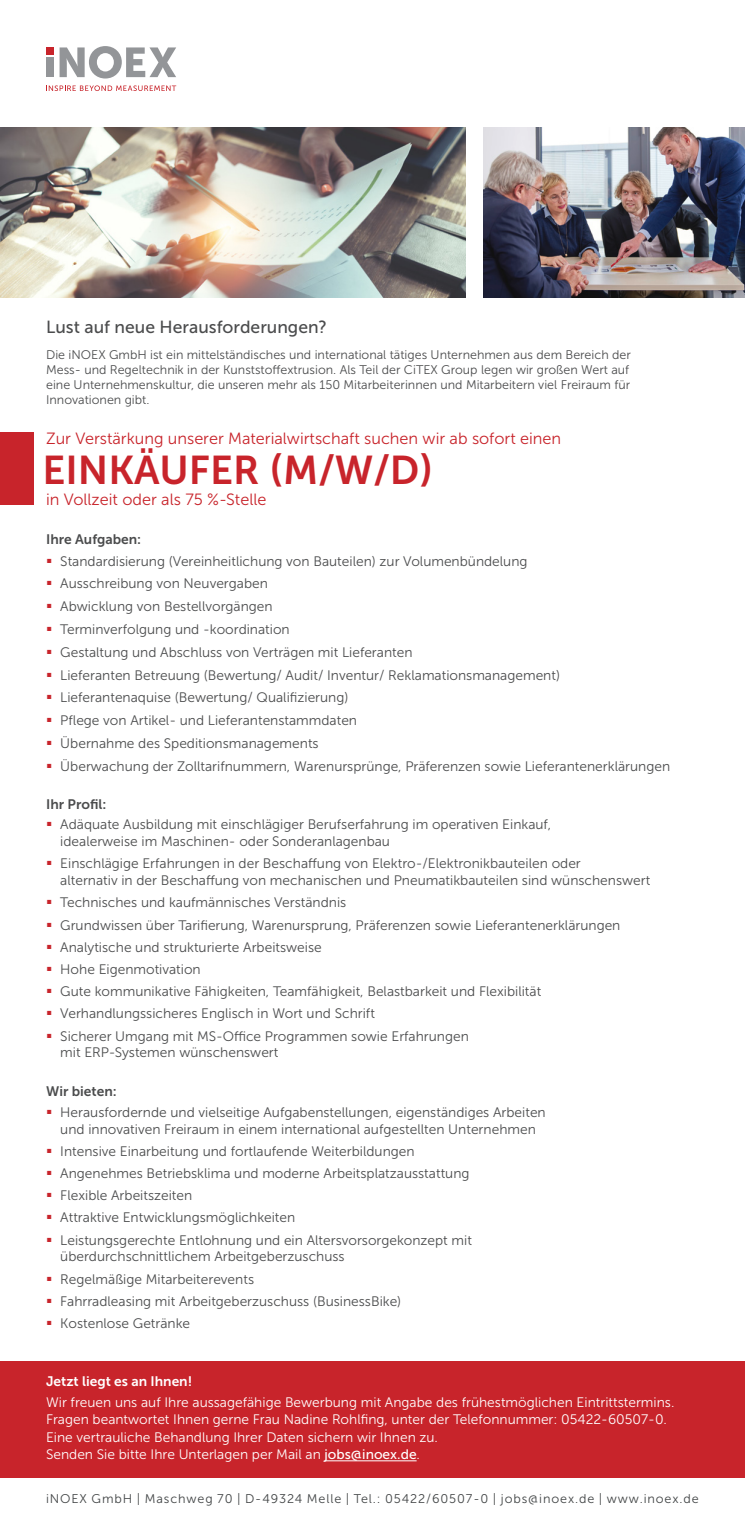
<style>
.page{position:relative;width:745px;height:1524px;background:#fff}
.page>*{position:absolute;margin:0;border:0;box-sizing:border-box;transform-origin:0 0}
.t1{font:40px "Museo Sans 700";color:#c8242b}
.t2{font:17.5px "Museo Sans 500";color:#4b4c4d}
.t3{font:16.25px "Museo Sans 300";color:#c8242b}
.t4{font:13.75px/22.2px "Museo Sans 300";color:#4b4c4d}
.t5{font:13.75px/17.5px "Museo Sans 300";color:#fff}
.t6{font:13.75px "Museo Sans 700";color:#4b4c4d}
.t7{font:13.75px "Museo Sans 700";color:#fff}
.t8{font:12.62px "Museo Sans 300";letter-spacing:.07em;color:#414445}
.t9{font:12.5px/15px "Museo Sans 300";color:#4b4c4d}
.s1{font-family:"Museo Sans 500"}
</style>
<div class="page">
<div style="left:0;top:432px;width:33px;height:73px;background:#c8242b"></div>
<img style="left:0;top:128px;width:465px;height:170px">
<img style="left:483px;top:128px;width:261px;height:170px">
<div style="left:0;top:1361px;width:744px;height:117px;background:#c8242b"></div>
<hr style="left:324px;top:1460px;width:92px;height:1px;background:#fff">
<div style="left:46px;top:58px;width:7px;height:19px;background:#939598"></div>
<div style="left:46px;top:47px;width:7px;height:7px;background:#c8242b"></div>
<svg style="left:59px;top:46px;width:117px;height:33px"></svg>
<svg style="left:46px;top:85px;width:130px;height:6px"></svg>
<p class="t2" style="left:46px;top:317px;width:282px">Lust auf neue Herausforderungen?</p>
<p class="t9" style="left:46px;top:347px;width:586px">Die iNOEX GmbH ist ein mittelständisches und international tätiges Unternehmen aus dem Bereich der Mess- und Regeltechnik in der Kunststoffextrusion. Als Teil der CiTEX Group legen wir großen Wert auf eine Unternehmenskultur, die unseren mehr als 150 Mitarbeiterinnen und Mitarbeitern viel Freiraum für Innovationen gibt.</p>
<p class="t3" style="left:46px;top:429px;width:516px">Zur Verstärkung unserer Materialwirtschaft suchen wir ab sofort einen</p>
<h1 class="t1" style="left:43px;top:448px;width:392px">EINKÄUFER (M/W/D)</h1>
<p class="t3" style="left:46px;top:491px;width:222px">in Vollzeit oder als 75 %-Stelle</p>
<p class="t6" style="left:46px;top:532px;width:96px">Ihre Aufgaben:</p>
<p class="t4" style="left:60px;top:549px;width:611px;line-height:22.8px">Standardisierung (Vereinheitlichung von Bauteilen) zur Volumenbündelung<br>Ausschreibung von Neuvergaben<br>Abwicklung von Bestellvorgängen<br>Terminverfolgung und -koordination<br>Gestaltung und Abschluss von Verträgen mit Lieferanten<br>Lieferanten Betreuung (Bewertung/ Audit/ Inventur/ Reklamationsmanagement)<br>Lieferantenaquise (Bewertung/ Qualifizierung)<br>Pflege von Artikel- und Lieferantenstammdaten<br>Übernahme des Speditionsmanagements<br>Überwachung der Zolltarifnummern, Warenursprünge, Präferenzen sowie Lieferantenerklärungen</p>
<p class="t6" style="left:46px;top:796px;width:62px">Ihr Profil:</p>
<p class="t4" style="left:60px;top:816px;width:492px;line-height:16.9px">Adäquate Ausbildung mit einschlägiger Berufserfahrung im operativen Einkauf, idealerweise im Maschinen- oder Sonderanlagenbau</p>
<p class="t4" style="left:60px;top:855px;width:591px;line-height:16.9px">Einschlägige Erfahrungen in der Beschaffung von Elektro-/Elektronikbauteilen oder<br>alternativ in der Beschaffung von mechanischen und Pneumatikbauteilen sind wünschenswert</p>
<p class="t4" style="left:60px;top:891px;width:561px">Technisches und kaufmännisches Verständnis<br>Grundwissen über Tarifierung, Warenursprung, Präferenzen sowie Lieferantenerklärungen Analytische und strukturierte Arbeitsweise<br>Hohe Eigenmotivation<br>Gute kommunikative Fähigkeiten, Teamfähigkeit, Belastbarkeit und Flexibilität Verhandlungssicheres Englisch in Wort und Schrift<br>Sicherer Umgang mit MS-Office Programmen sowie Erfahrungen</p>
<p class="t4" style="left:60px;top:1041px;width:219px">mit ERP-Systemen wünschenswert</p>
<p class="t6" style="left:46px;top:1083px;width:72px">Wir bieten:</p>
<p class="t4" style="left:60px;top:1103px;width:486px;line-height:16.9px">Herausfordernde und vielseitige Aufgabenstellungen, eigenständiges Arbeiten und innovativen Freiraum in einem international aufgestellten Unternehmen</p>
<p class="t4" style="left:60px;top:1140px;width:413px">Intensive Einarbeitung und fortlaufende Weiterbildungen Angenehmes Betriebsklima und moderne Arbeitsplatzausstattung Flexible Arbeitszeiten<br>Attraktive Entwicklungsmöglichkeiten<br>Leistungsgerechte Entlohnung und ein Altersvorsorgekonzept mit</p>
<p class="t4" style="left:60px;top:1245px;width:342px">überdurchschnittlichem Arbeitgeberzuschuss Regelmäßige Mitarbeiterevents<br>Fahrradleasing mit Arbeitgeberzuschuss (BusinessBike)<br>Kostenlose Getränke</p>
<p class="t7" style="left:46px;top:1373px;width:148px">Jetzt liegt es an Ihnen!</p>
<p class="t5" style="left:46px;top:1393px;width:629px">Wir freuen uns auf Ihre aussagefähige Bewerbung mit Angabe des frühestmöglichen Eintrittstermins.<br>Fragen beantwortet Ihnen gerne Frau Nadine Rohlfing, unter der Telefonnummer: 05422-60507-0.<br>Eine vertrauliche Behandlung Ihrer Daten sichern wir Ihnen zu.<br>Senden Sie bitte Ihre Unterlagen per Mail an <span class="s1">jobs@inoex.de</span>.</p>
<p class="t8" style="left:46px;top:1492px;width:653px">iNOEX GmbH | Maschweg 70 | D-49324 Melle | Tel.: 05422/60507-0 | jobs@inoex.de | www.inoex.de</p>
</div>
